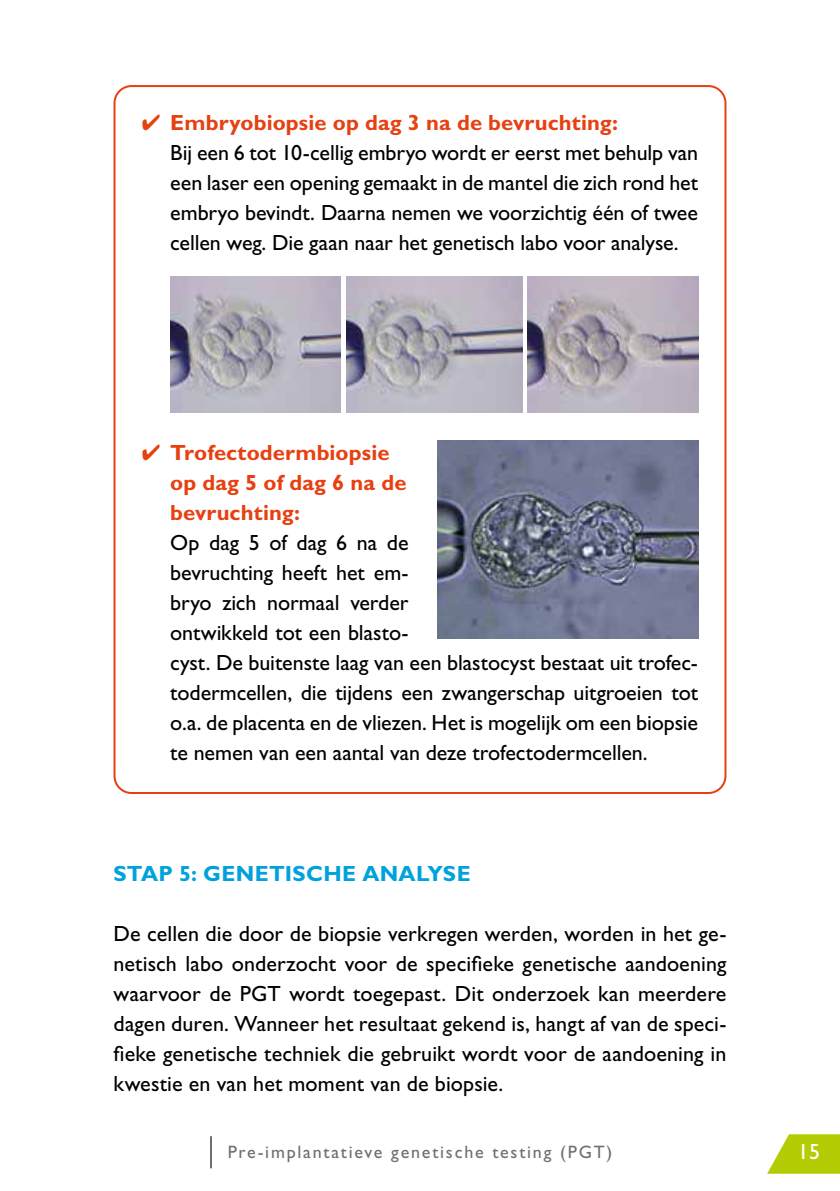
<style>
.page{position:relative;width:840px;height:1191px;background:#fff}
.page>*{position:absolute;margin:0;border:0;box-sizing:border-box;transform-origin:0 0}
.t1{font:22px/30px "Gill Sans Std";letter-spacing:-.005em;color:#000}
.t2{font:700 22px/30px "Gill Sans Std";letter-spacing:.005em;color:#e74011}
.t3{font:700 22px "Gill Sans Std";letter-spacing:.01em;color:#00a2dc}
.t4{font:22px "Gill Sans Std";color:#fff}
.t5{font:18px "Gill Sans Std";letter-spacing:.1em;color:#706f6f}
.s1{color:#e74011}
.s2{font-weight:700;color:#e74011}
</style>
<div class="page">
<svg style="left:767px;top:1134px;width:72px;height:39px"></svg>
<hr style="left:210px;top:1136px;width:2px;height:32px;background:#706f6f">
<img style="left:170px;top:276px;width:170px;height:137px">
<img style="left:346px;top:276px;width:176px;height:137px">
<img style="left:527px;top:276px;width:170px;height:137px">
<img style="left:437px;top:440px;width:260px;height:198px">
<p class="t1" style="left:170px;top:108px;width:529px;text-indent:-28px"><span class="s1">✔</span> <span class="s2">Embryobiopsie op dag 3 na de bevruchting:<br></span>Bij een 6 tot 10-cellig embryo wordt er eerst met behulp van een laser een opening gemaakt in de mantel die zich rond het embryo bevindt. Daarna nemen we voorzichtig één of twee cellen weg. Die gaan naar het genetisch labo voor analyse.</p>
<p class="t2" style="left:170px;top:438px;width:238px;text-indent:-28px">✔ Trofectodermbiopsie op dag 5 of dag 6 na de bevruchting:</p>
<p class="t1" style="left:170px;top:528px;width:529px">Op dag 5 of dag 6 na de<br>bevruchting heeft het em-<br>bryo zich normaal verder<br>ontwikkeld tot een blasto-<br>cyst. De buitenste laag van een blastocyst bestaat uit trofec&shy;todermcellen, die tijdens een zwangerschap uitgroeien tot o.a. de placenta en de vliezen. Het is mogelijk om een biopsie te nemen van een aantal van deze trofectodermcellen.</p>
<p class="t3" style="left:113px;top:860px;width:358px">STAP 5: GENETISCHE ANALYSE</p>
<p class="t1" style="left:113px;top:918px;width:614px;text-align:justify">De cellen die door de biopsie verkregen werden, worden in het ge&shy;netisch labo onderzocht voor de specifieke genetische aandoening waarvoor de PGT wordt toegepast. Dit onderzoek kan meerdere dagen duren. Wanneer het resultaat gekend is, hangt af van de speci&shy;fieke genetische techniek die gebruikt wordt voor de aandoening in kwestie en van het moment van de biopsie.</p>
<p class="t5" style="left:227px;top:1141px;width:386px">Pre-implantatieve genetische testing (PGT)</p>
<p class="t4" style="left:797px;top:1138px;width:23px">15</p>
</div>
